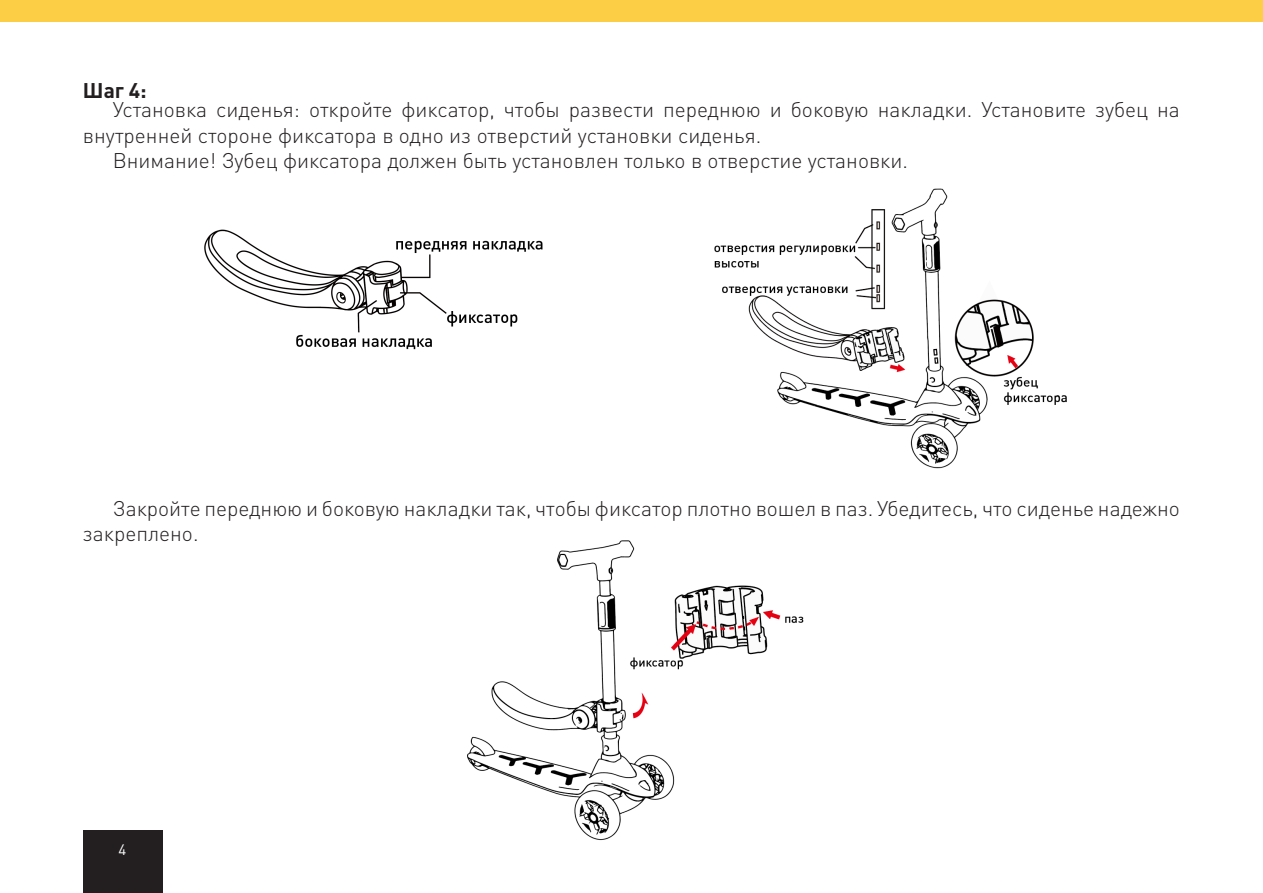
<style>
.page{position:relative;width:1263px;height:893px;background:#fff}
.page>*{position:absolute;margin:0;border:0;box-sizing:border-box;transform-origin:0 0}
.Обычный_текст__с_отс{font:300 21px/25.2px "DIN Pro";color:#231f20}
.Заголовок_над_тексто{font:700 21px "DIN Pro";color:#231f20}
.t1{font:15px "DIN Pro";color:#fff}
</style>
<div class="page">
<div style="left:83px;top:831px;width:79px;height:62px;background:#231f20"></div>
<div style="left:0;top:0;width:1263px;height:21px;background:#fcce46"></div>
<img style="left:204px;top:229px;width:339px;height:121px">
<img style="left:714px;top:188px;width:353px;height:281px">
<img style="left:467px;top:540px;width:337px;height:301px">
<p class="Заголовок_над_тексто" style="left:83px;top:73px;width:65px">Шаг 4:</p>
<p class="Обычный_текст__с_отс" style="left:83px;top:95px;width:1098px;text-indent:30px">Установка сиденья: откройте фиксатор, чтобы развести переднюю и боковую накладки. Установите зубец на внутренней стороне фиксатора в одно из отверстий установки сиденья.</p>
<p class="Обычный_текст__с_отс" style="left:113px;top:146px;width:797px">Внимание! Зубец фиксатора должен быть установлен только в отверстие установки.</p>
<p class="Обычный_текст__с_отс" style="left:83px;top:494px;width:1098px;text-indent:30px">Закройте переднюю и боковую накладки так, чтобы фиксатор плотно вошел в паз. Убедитесь, что сиденье надежно закреплено.</p>
<p class="t1" style="left:119px;top:839px;width:9px">4</p>
</div>
